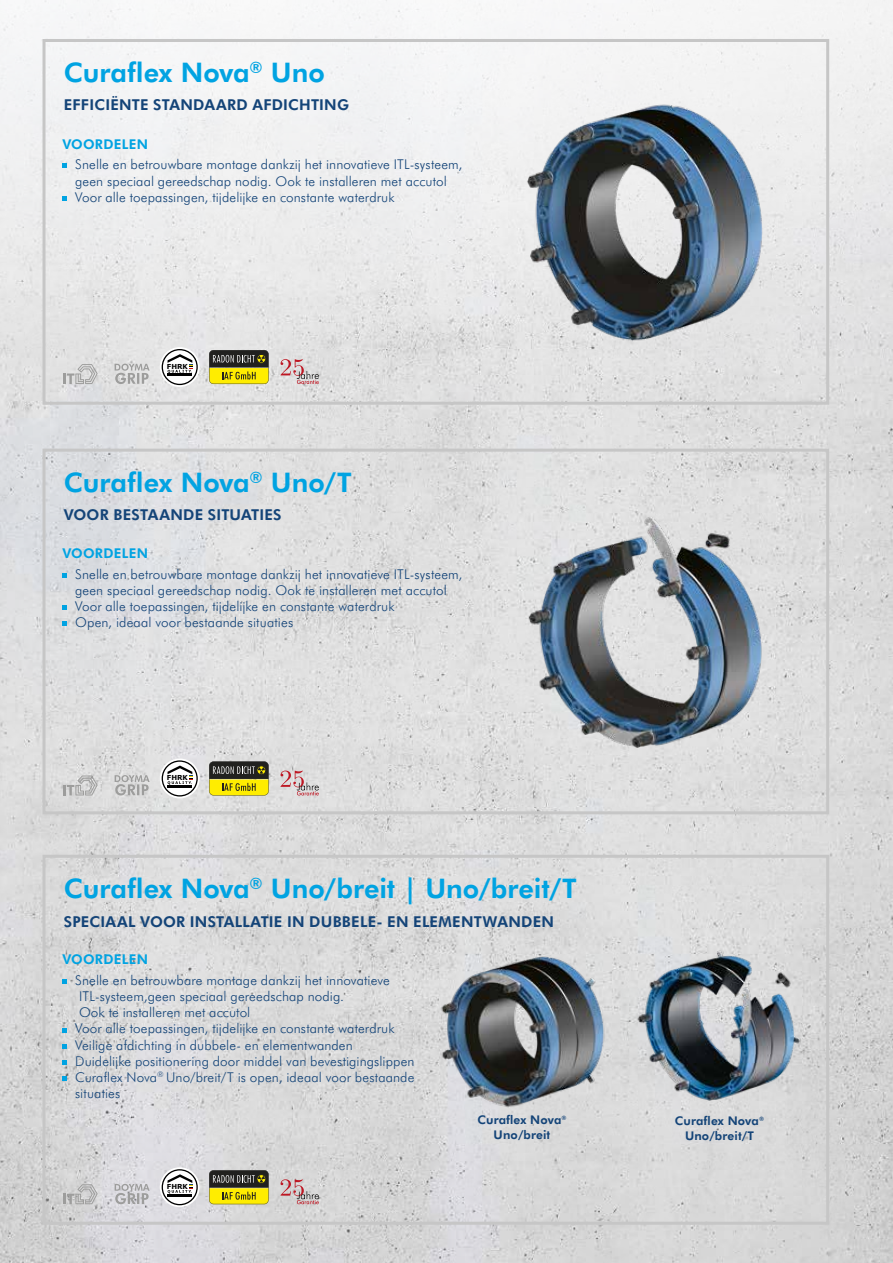
<style>
.page{position:relative;width:893px;height:1263px;background:#fff}
.page>*{position:absolute;margin:0;border:0;box-sizing:border-box;transform-origin:0 0}
.t1{font:700 27px "Futura BT";color:#00a3e2}
.t2{font:700 15px "Futura BT";letter-spacing:.015em;color:#144478}
.t3{font:300 13.5px/16.2px "Futura BT";letter-spacing:.01em;color:#144478}
.t4{font:700 13.5px "Futura BT";letter-spacing:.02em;color:#00a3e2}
.t5{font:700 12px/14.4px "Futura BT";letter-spacing:.01em;color:#144478;text-align:center}
.t6{font:700 6.9px "Verdana";color:#000}
</style>
<div class="page">
<img style="left:0;top:0;width:893px;height:1263px">
<div style="left:43px;top:855px;width:786px;height:370px;border:3px solid #c6c6c6"></div>
<div style="left:43px;top:449px;width:786px;height:365px;border:3px solid #c6c6c6"></div>
<div style="left:43px;top:39px;width:786px;height:366px;border:3px solid #c6c6c6"></div>
<img style="left:502px;top:86px;width:288px;height:279px">
<img style="left:503px;top:492px;width:288px;height:280px">
<img style="left:422px;top:932px;width:204px;height:180px">
<img style="left:629px;top:944px;width:176px;height:156px">
<svg style="left:63px;top:775px;width:35px;height:20px"></svg>
<svg style="left:115px;top:775px;width:35px;height:20px"></svg>
<svg style="left:160px;top:758px;width:40px;height:40px"></svg>
<svg style="left:162px;top:760px;width:36px;height:36px"></svg>
<svg style="left:281px;top:770px;width:38px;height:25px"></svg>
<svg style="left:209px;top:761px;width:60px;height:34px;background:#8d8524"></svg>
<svg style="left:63px;top:364px;width:35px;height:20px"></svg>
<svg style="left:115px;top:364px;width:35px;height:20px"></svg>
<svg style="left:160px;top:347px;width:40px;height:40px"></svg>
<svg style="left:162px;top:349px;width:36px;height:36px"></svg>
<svg style="left:281px;top:359px;width:38px;height:25px"></svg>
<svg style="left:209px;top:350px;width:60px;height:34px;background:#8c8523"></svg>
<svg style="left:63px;top:1184px;width:35px;height:20px"></svg>
<svg style="left:115px;top:1184px;width:35px;height:20px"></svg>
<svg style="left:160px;top:1167px;width:40px;height:40px"></svg>
<svg style="left:162px;top:1169px;width:36px;height:36px"></svg>
<svg style="left:281px;top:1179px;width:38px;height:25px"></svg>
<svg style="left:209px;top:1170px;width:60px;height:34px;background:#8c8523"></svg>
<svg style="left:62px;top:164px;width:5px;height:4px"></svg>
<svg style="left:62px;top:197px;width:5px;height:4px"></svg>
<svg style="left:62px;top:573px;width:5px;height:5px"></svg>
<svg style="left:62px;top:605px;width:5px;height:5px"></svg>
<svg style="left:62px;top:622px;width:5px;height:4px"></svg>
<svg style="left:62px;top:979px;width:5px;height:5px"></svg>
<svg style="left:62px;top:1028px;width:5px;height:4px"></svg>
<svg style="left:62px;top:1044px;width:5px;height:4px"></svg>
<svg style="left:62px;top:1060px;width:5px;height:5px"></svg>
<svg style="left:62px;top:1076px;width:5px;height:5px"></svg>
<h1 class="t1" style="left:64px;top:53px;width:262px">Curaflex Nova<sup>®</sup> Uno</h1>
<p class="t2" style="left:64px;top:94px;width:287px">EFFICIËNTE STANDAARD AFDICHTING</p>
<p class="t4" style="left:62px;top:134px;width:87px">VOORDELEN</p>
<p class="t3" style="left:75px;top:156px;width:389px">Snelle en betrouwbare montage dankzij het innovatieve ITL-systeem, geen speciaal gereedschap nodig. Ook te installeren met accutol<br>Voor alle toepassingen, tijdelijke en constante waterdruk</p>
<p class="t6" style="left:167px;top:361px;width:23px">FHRK</p>
<h1 class="t1" style="left:64px;top:463px;width:289px">Curaflex Nova<sup>®</sup> Uno/T</h1>
<p class="t2" style="left:64px;top:505px;width:219px">VOOR BESTAANDE SITUATIES</p>
<p class="t4" style="left:62px;top:544px;width:87px">VOORDELEN</p>
<p class="t3" style="left:75px;top:565px;width:389px">Snelle en betrouwbare montage dankzij het innovatieve ITL-systeem, geen speciaal gereedschap nodig. Ook te installeren met accutol Voor alle toepassingen, tijdelijke en constante waterdruk<br>Open, ideaal voor bestaande situaties</p>
<p class="t6" style="left:167px;top:773px;width:23px">FHRK</p>
<h1 class="t1" style="left:64px;top:869px;width:515px">Curaflex Nova<sup>®</sup> Uno/breit | Uno/breit/T</h1>
<p class="t2" style="left:64px;top:911px;width:492px">SPECIAAL VOOR INSTALLATIE IN DUBBELE- EN ELEMENTWANDEN</p>
<p class="t4" style="left:62px;top:950px;width:87px">VOORDELEN</p>
<p class="t3" style="left:75px;top:971px;width:341px">Snelle en betrouwbare montage dankzij het innovatieve ITL-systeem,geen speciaal gereedschap nodig.<br>Ook te installeren met accutol<br>Voor alle toepassingen, tijdelijke en constante waterdruk Veilige afdichting in dubbele- en elementwanden<br>Duidelijke positionering door middel van bevestigingslippen Curaflex Nova<sup>®</sup> Uno/breit/T is open, ideaal voor bestaande situaties</p>
<p class="t5" style="left:477px;top:1112px;width:91px">Curaflex Nova<sup>®<br></sup>Uno/breit</p>
<p class="t5" style="left:675px;top:1113px;width:91px">Curaflex Nova<sup>®<br></sup>Uno/breit/T</p>
<p class="t6" style="left:167px;top:1181px;width:23px">FHRK</p>
</div>
